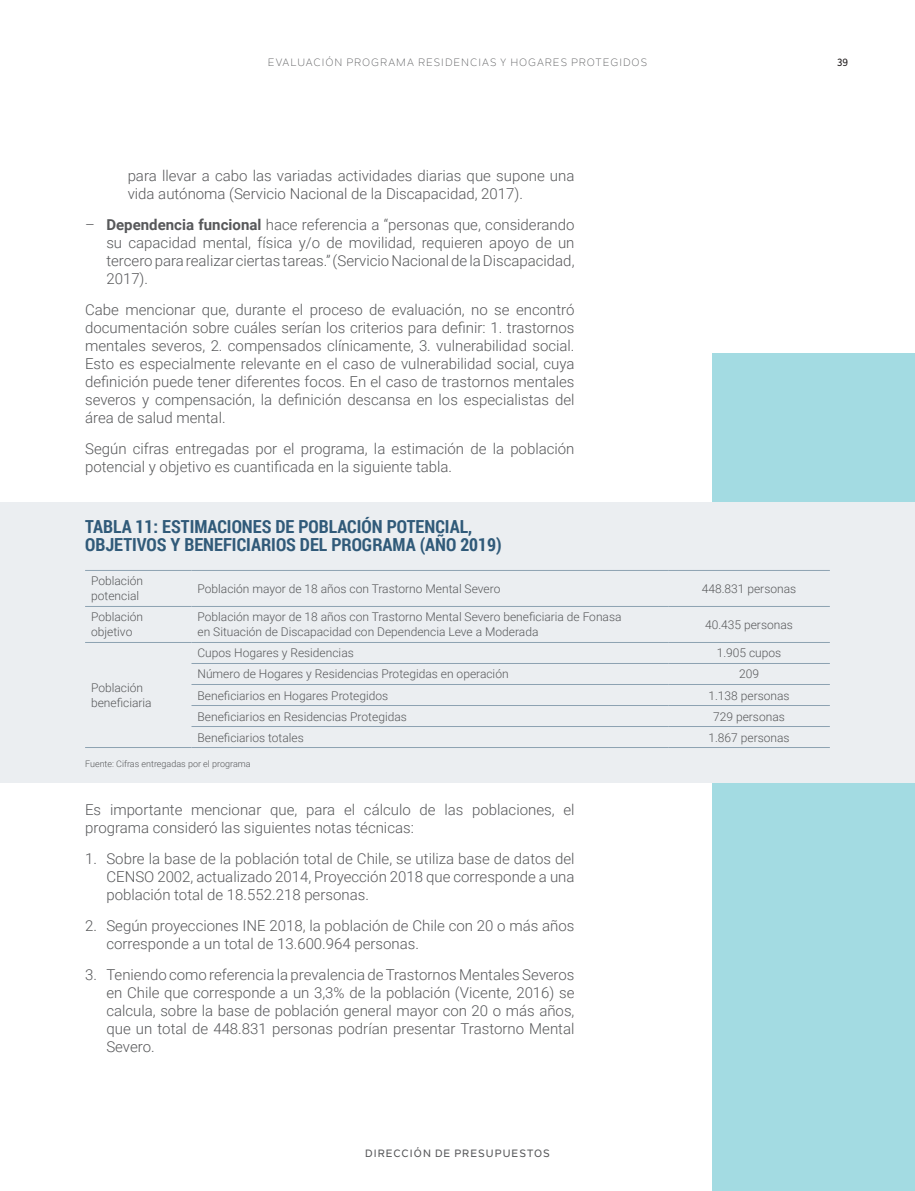
<style>
.page{position:relative;width:915px;height:1191px;background:#fff}
.page>*{position:absolute;margin:0;border:0;box-sizing:border-box;transform-origin:0 0}
.titulo_graficos_y_ta{font:700 18px/18px "Roboto Condensed";color:#305a79}
.TEXTO{font:300 15px/18px "Roboto";color:#57585a}
.texto_tabla{font:300 12px/15px "Roboto";color:#57585a}
.t1{font:10.5px "Nolan Next";letter-spacing:.1em;color:#57585a}
.t2{font:500 10.5px "Nolan Next";letter-spacing:.1em;color:#57585a}
.t3{font:500 10.5px "Nolan Next";color:#231f20}
.pie_de_tabla{font:300 9px "Roboto";color:#57585a}
.s1{font-weight:700}
</style>
<div class="page">
<div style="left:712px;top:353px;width:202px;height:838px;background:#a3dbe2"></div>
<div style="left:0;top:502px;width:914px;height:280px;background:#ebeef1"></div>
<hr style="left:85px;top:570px;width:106px;height:1px;background:#8da2b2">
<hr style="left:191px;top:570px;width:477px;height:1px;background:#8da2b2">
<hr style="left:668px;top:570px;width:161px;height:1px;background:#8da2b2">
<hr style="left:85px;top:606px;width:106px;height:1px;background:#8da2b2">
<hr style="left:191px;top:606px;width:477px;height:1px;background:#8da2b2">
<hr style="left:668px;top:606px;width:161px;height:1px;background:#8da2b2">
<hr style="left:85px;top:642px;width:106px;height:1px;background:#8da2b2">
<hr style="left:191px;top:642px;width:477px;height:1px;background:#8da2b2">
<hr style="left:668px;top:642px;width:161px;height:1px;background:#8da2b2">
<hr style="left:85px;top:747px;width:106px;height:1px;background:#8da2b2">
<hr style="left:191px;top:747px;width:477px;height:1px;background:#8da2b2">
<hr style="left:668px;top:747px;width:161px;height:1px;background:#8da2b2">
<hr style="left:191px;top:663px;width:477px;height:1px;background:#8da2b2">
<hr style="left:668px;top:663px;width:161px;height:1px;background:#8da2b2">
<hr style="left:191px;top:684px;width:477px;height:1px;background:#8da2b2">
<hr style="left:668px;top:684px;width:161px;height:1px;background:#8da2b2">
<hr style="left:191px;top:705px;width:477px;height:1px;background:#8da2b2">
<hr style="left:668px;top:705px;width:161px;height:1px;background:#8da2b2">
<hr style="left:191px;top:726px;width:477px;height:1px;background:#8da2b2">
<hr style="left:668px;top:726px;width:161px;height:1px;background:#8da2b2">
<p class="t1" style="left:268px;top:56px;width:380px">EVALUACIÓN PROGRAMA RESIDENCIAS Y HOGARES PROTEGIDOS</p>
<p class="TEXTO" style="left:128px;top:166px;width:448px">para llevar a cabo las variadas actividades diarias que supone una vida autónoma (Servicio Nacional de la Discapacidad, 2017).</p>
<p class="TEXTO" style="left:106px;top:215px;width:469px;text-align:justify;text-indent:-21px">– <span class="s1">Dependencia funcional</span> hace referencia a “personas que, considerando su capacidad mental, física y/o de movilidad, requieren apoyo de un tercero para realizar ciertas tareas.” (Servicio Nacional de la Discapacidad, 2017).</p>
<p class="TEXTO" style="left:85px;top:300px;width:490px;text-align:justify">Cabe mencionar que, durante el proceso de evaluación, no se encontró documentación sobre cuáles serían los criterios para definir: 1. trastornos mentales severos, 2. compensados clínicamente, 3. vulnerabilidad social.<br>Esto es especialmente relevante en el caso de vulnerabilidad social, cuya definición puede tener diferentes focos. En el caso de trastornos mentales severos y compensación, la definición descansa en los especialistas del área de salud mental.</p>
<p class="TEXTO" style="left:85px;top:439px;width:490px">Según cifras entregadas por el programa, la estimación de la población potencial y objetivo es cuantificada en la siguiente tabla.</p>
<p class="titulo_graficos_y_ta" style="left:85px;top:517px;width:418px">TABLA 11: ESTIMACIONES DE POBLACIÓN POTENCIAL,<br>OBJETIVOS Y BENEFICIARIOS DEL PROGRAMA (AÑO 2019)</p>
<p class="texto_tabla" style="left:91px;top:573px;width:53px">Población potencial</p>
<p class="texto_tabla" style="left:197px;top:581px;width:304px">Población mayor de 18 años con Trastorno Mental Severo</p>
<p class="texto_tabla" style="left:701px;top:581px;width:96px">448.831 personas</p>
<p class="texto_tabla" style="left:91px;top:609px;width:53px">Población objetivo</p>
<p class="texto_tabla" style="left:197px;top:609px;width:425px">Población mayor de 18 años con Trastorno Mental Severo beneficiaria de Fonasa en Situación de Discapacidad con Dependencia Leve a Moderada</p>
<p class="texto_tabla" style="left:704px;top:617px;width:89px">40.435 personas</p>
<p class="texto_tabla" style="left:197px;top:645px;width:158px">Cupos Hogares y Residencias</p>
<p class="texto_tabla" style="left:716px;top:645px;width:66px">1.905 cupos</p>
<p class="texto_tabla" style="left:197px;top:666px;width:312px">Número de Hogares y Residencias Protegidas en operación</p>
<p class="texto_tabla" style="left:738px;top:666px;width:21px">209</p>
<p class="texto_tabla" style="left:197px;top:687px;width:192px">Beneficiarios en Hogares Protegidos</p>
<p class="texto_tabla" style="left:708px;top:687px;width:83px">1.138 personas</p>
<p class="texto_tabla" style="left:197px;top:708px;width:211px">Beneficiarios en Residencias Protegidas</p>
<p class="texto_tabla" style="left:713px;top:708px;width:73px">729 personas</p>
<p class="texto_tabla" style="left:197px;top:729px;width:108px">Beneficiarios totales</p>
<p class="texto_tabla" style="left:708px;top:729px;width:83px">1.867 personas</p>
<p class="pie_de_tabla" style="left:85px;top:757px;width:167px">Fuente: Cifras entregadas por el programa</p>
<p class="TEXTO" style="left:85px;top:800px;width:490px">Es importante mencionar que, para el cálculo de las poblaciones, el programa consideró las siguientes notas técnicas:</p>
<p class="TEXTO" style="left:106px;top:849px;width:469px;text-align:justify;text-indent:-21px">1. Sobre la base de la población total de Chile, se utiliza base de datos del CENSO 2002, actualizado 2014, Proyección 2018 que corresponde a una población total de 18.552.218 personas.</p>
<p class="TEXTO" style="left:106px;top:916px;width:469px;text-indent:-21px">2. Según proyecciones INE 2018, la población de Chile con 20 o más años corresponde a un total de 13.600.964 personas.</p>
<p class="TEXTO" style="left:106px;top:965px;width:469px;text-align:justify;text-indent:-21px">3. Teniendo como referencia la prevalencia de Trastornos Mentales Severos en Chile que corresponde a un 3,3% de la población (Vicente, 2016) se calcula, sobre la base de población general mayor con 20 o más años, que un total de 448.831 personas podrían presentar Trastorno Mental Severo.</p>
<p class="texto_tabla" style="left:91px;top:680px;width:62px">Población beneficiaria</p>
<p class="t2" style="left:365px;top:1147px;width:186px">DIRECCIÓN DE PRESUPUESTOS</p>
<p class="t3" style="left:836px;top:56px;width:12px">39</p>
</div>
